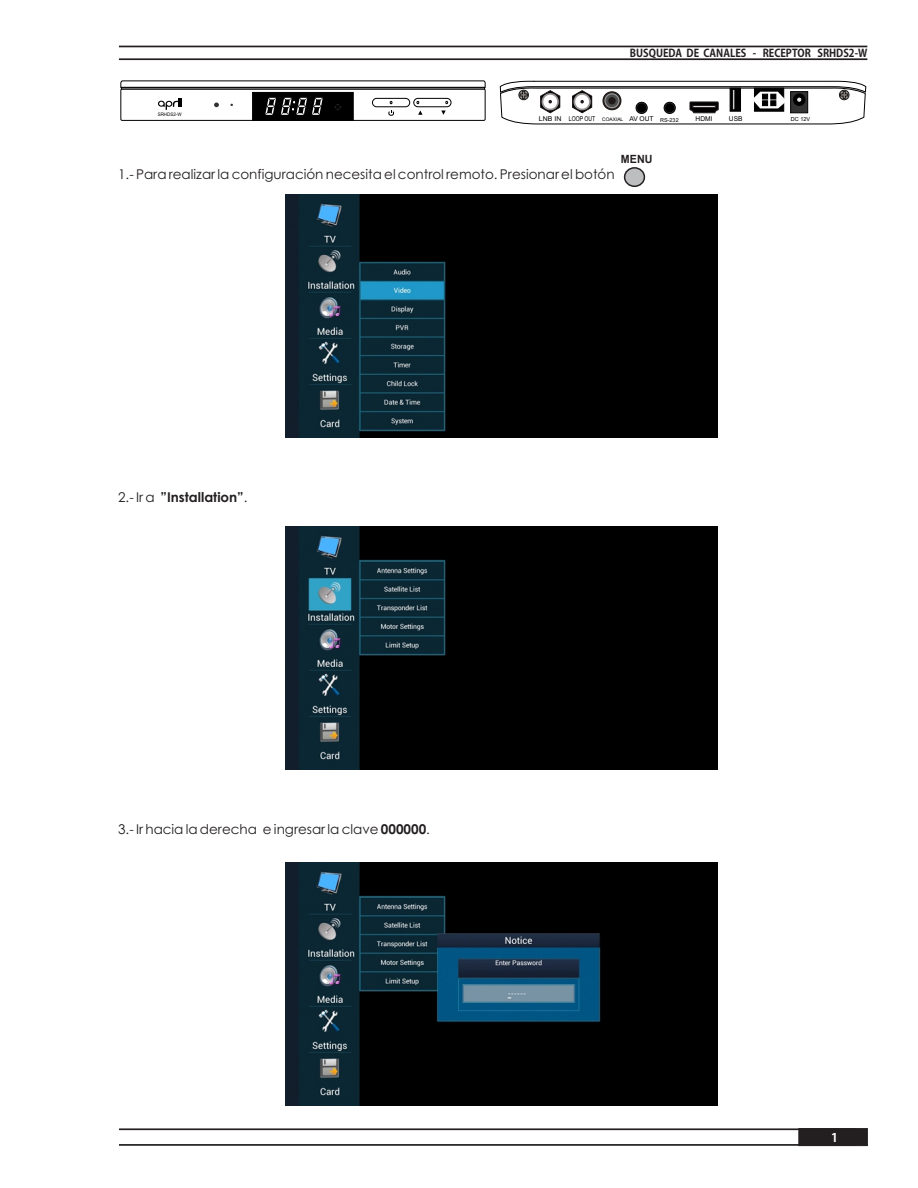
<style>
.page{position:relative;width:918px;height:1188px;background:#fff}
.page>*{position:absolute;margin:0;border:0;box-sizing:border-box;transform-origin:0 0}
.t1{font:13.5px "Century Gothic";color:#231f20}
.t2{font:700 13.5px "Century Gothic";color:#231f20}
.t3{font:700 12px "Koz Go Pro";color:#fff}
.t4{font:700 11.4px "Arial";color:#231f20;scale:.94 1}
.t5{font:700 10.8px "Koz Go Pro";color:#231f20;scale:.93 1}
.t6{font:6.6px "Arial";color:#000;scale:.77 1}
.t7{font:6.6px "Arial";color:#000}
.t8{font:6.6px "Arial";color:#000;scale:1.05 1}
.t9{font:5.55px "Arial";color:#000}
.t10{font:4.8px "Arial";color:#000;scale:.93 1}
.s1{font-size:4.8px}
.s2{font-weight:400}
.s3{font-weight:700}
</style>
<div class="page">
<svg style="left:799px;top:1128px;width:69px;height:18px"></svg>
<hr style="left:119px;top:46px;width:748px;height:1px;background:#231f20">
<hr style="left:119px;top:58px;width:748px;height:2px;background:#231f20">
<hr style="left:119px;top:1144px;width:738px;height:2px;background:#231f20">
<hr style="left:119px;top:1128px;width:738px;height:2px;background:#231f20">
<svg style="left:120px;top:80px;width:366px;height:41px"></svg>
<svg style="left:500px;top:81px;width:367px;height:44px"></svg>
<img style="left:286px;top:195px;width:432px;height:243px">
<img style="left:286px;top:527px;width:432px;height:243px">
<img style="left:286px;top:863px;width:432px;height:243px">
<div style="left:624px;top:167px;width:21px;height:20px;background:#bcbec0;border:1px solid #231f20;border-radius:50%"></div>
<p class="t10" style="left:158px;top:113px;width:27px">SRHDS2-W</p>
<p class="t5" style="left:630px;top:47px;width:257px">BUSQUEDA DE CANALES - RECEPTOR SRHDS2-W</p>
<p class="t8" style="left:539px;top:116px;width:23px">LNB IN</p>
<p class="t6" style="left:569px;top:116px;width:144px">LOOP OUT <span class="s1">COAXIAL</span> AV OUT <sub>RS-232</sub></p>
<p class="t7" style="left:696px;top:116px;width:19px">HDMI</p>
<p class="t7" style="left:729px;top:116px;width:15px">USB</p>
<p class="t9" style="left:791px;top:117px;width:21px">DC 12V</p>
<p class="t4" style="left:621px;top:155px;width:35px">MENU</p>
<p class="t1" style="left:118px;top:169px;width:498px">1.- Para realizar la configuración necesita el control remoto. Presionar el botón</p>
<p class="t2" style="left:118px;top:492px;width:131px"><span class="s2">2.- Ir a</span> ”Installation”<span class="s2">.</span></p>
<p class="t1" style="left:118px;top:824px;width:313px">3.- Ir hacia la derecha e ingresar la clave <span class="s3">000000</span>.</p>
<p class="t3" style="left:831px;top:1131px;width:8px">1</p>
</div>
